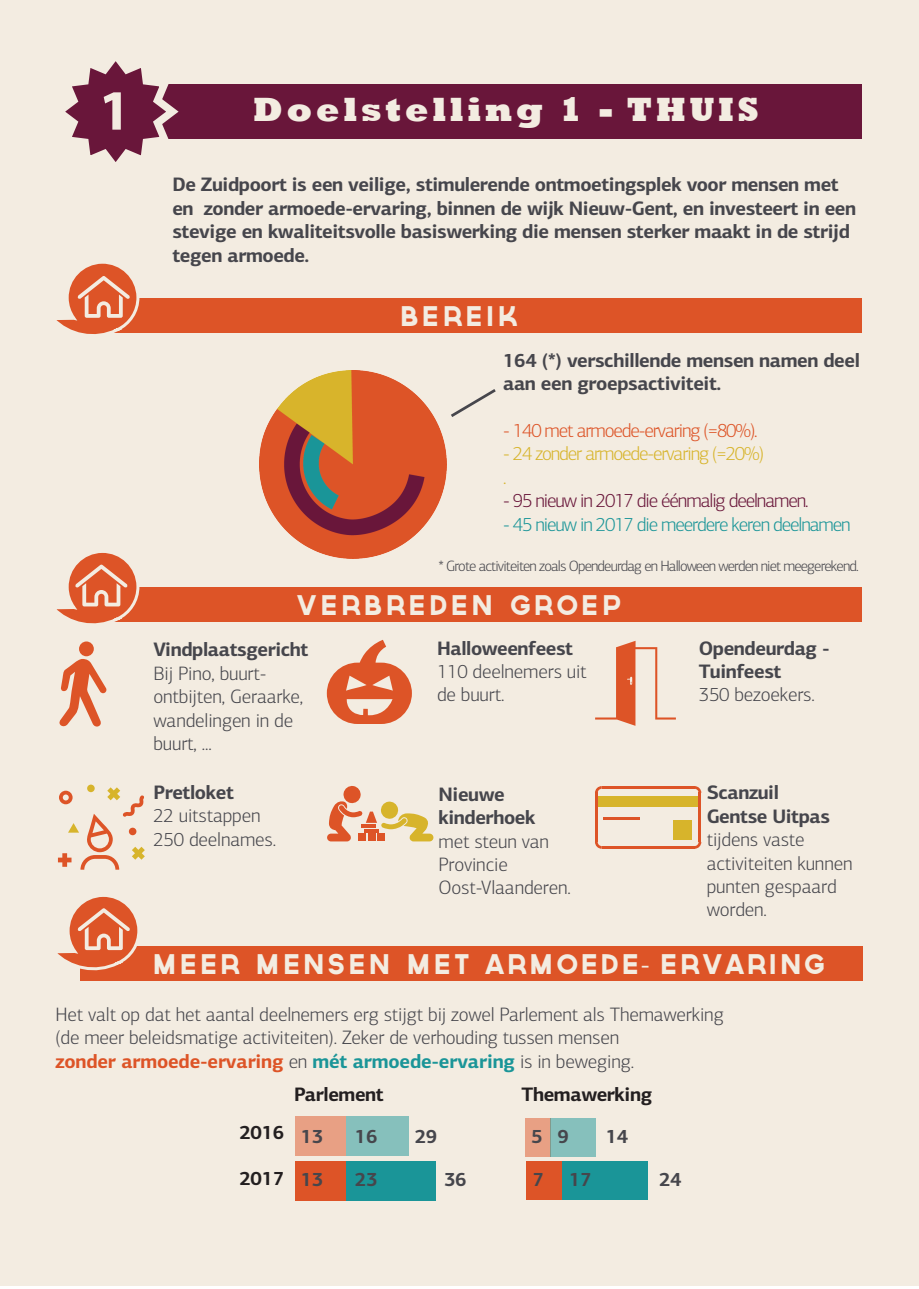
<style>
.page{position:relative;width:919px;height:1289px;background:#fff}
.page>*{position:absolute;margin:0;border:0;box-sizing:border-box;transform-origin:0 0}
.t1{font:700 57.3px "Myriad Pro";color:#f3ece1}
.t2{font:800 34.5px "Rockwell";letter-spacing:.1em;color:#f3ece1}
.t3{font:27px "Governor";letter-spacing:.08em;color:#f3ece1}
.t4{font:27px "Governor";letter-spacing:.1em;color:#f3ece1}
.t5{font:300 19.5px/23.4px "PF Centro Sans Pro";letter-spacing:-.01em;color:#46464c}
.t6{font:700 19.5px/23.4px "PF Centro Sans Pro";letter-spacing:-.02em;color:#46464c}
.t7{font:300 19.5px "PF Centro Sans Pro";letter-spacing:-.055em;color:#1a9598}
.t8{font:300 19.5px "PF Centro Sans Pro";letter-spacing:-.055em;color:#69163a}
.t9{font:300 19.5px/23.4px "PF Centro Sans Pro";letter-spacing:-.055em;color:#d7b42b}
.t10{font:300 19.5px "PF Centro Sans Pro";letter-spacing:-.055em;color:#dd5427}
.t11{font:700 19.5px "PF Centro Sans Pro";letter-spacing:-.02em;color:#231f20}
.t12{font:300 15px "PF Centro Sans Pro";letter-spacing:-.055em;color:#46464c}
.s1{font-family:"Myriad Pro"}
.s2{font-weight:700;color:#dd5427}
.s3{font-weight:700;color:#1a9598}
</style>
<div class="page">
<hr style="left:0;top:0;width:918px;height:4px;background:#f3ece1">
<div style="left:0;top:3px;width:917px;height:1282px;background:#f3ece1"></div>
<div style="left:80px;top:946px;width:782px;height:34px;background:#dd5427"></div>
<div style="left:79px;top:587px;width:782px;height:34px;background:#dd5427"></div>
<div style="left:132px;top:85px;width:729px;height:54px;background:#69163a"></div>
<svg style="left:65px;top:61px;width:120px;height:101px"></svg>
<svg style="left:56px;top:552px;width:85px;height:72px"></svg>
<svg style="left:57px;top:896px;width:81px;height:75px"></svg>
<div style="left:79px;top:641px;width:15px;height:15px;background:#dd5427;border-radius:50%"></div>
<svg style="left:59px;top:659px;width:48px;height:68px"></svg>
<svg style="left:87px;top:784px;width:8px;height:8px"></svg>
<svg style="left:58px;top:787px;width:87px;height:82px"></svg>
<svg style="left:595px;top:640px;width:80px;height:85px"></svg>
<svg style="left:327px;top:639px;width:85px;height:85px"></svg>
<svg style="left:327px;top:786px;width:106px;height:55px"></svg>
<svg style="left:694px;top:842px;width:7px;height:6px"></svg>
<svg style="left:694px;top:786px;width:7px;height:6px"></svg>
<svg style="left:595px;top:842px;width:6px;height:6px"></svg>
<hr style="left:601px;top:846px;width:93px;height:2px;background:#dd5427">
<svg style="left:595px;top:786px;width:6px;height:6px"></svg>
<div style="left:596px;top:795px;width:104px;height:11px;background:#d7b42b"></div>
<hr style="left:603px;top:817px;width:37px;height:3px;background:#dd5427">
<hr style="left:595px;top:792px;width:2px;height:50px;background:#dd5427">
<hr style="left:601px;top:786px;width:93px;height:2px;background:#dd5427">
<div style="left:673px;top:820px;width:18px;height:19px;background:#d7b42b"></div>
<hr style="left:698px;top:792px;width:3px;height:50px;background:#dd5427">
<div style="left:79px;top:298px;width:782px;height:34px;background:#dd5427"></div>
<svg style="left:451px;top:389px;width:45px;height:28px"></svg>
<svg style="left:56px;top:263px;width:85px;height:71px"></svg>
<img style="left:259px;top:371px;width:188px;height:187px">
<div style="left:295px;top:1160px;width:51px;height:40px;background:#dd5427"></div>
<div style="left:295px;top:1116px;width:51px;height:40px;background:#e8a084"></div>
<div style="left:346px;top:1160px;width:89px;height:40px;background:#1a9598"></div>
<div style="left:346px;top:1116px;width:62px;height:40px;background:#86c0bc"></div>
<div style="left:526px;top:1161px;width:35px;height:39px;background:#dd5427"></div>
<div style="left:561px;top:1161px;width:86px;height:39px;background:#1a9598"></div>
<div style="left:525px;top:1117px;width:25px;height:39px;background:#e8a084"></div>
<div style="left:550px;top:1117px;width:46px;height:39px;background:#86c0bc"></div>
<h1 class="t1" style="left:99px;top:73px;width:33px">1</h1>
<h2 class="t2" style="left:253px;top:90px;width:507px">Doelstelling 1 - THUIS</h2>
<p class="t6" style="left:172px;top:173px;width:685px">De Zuidpoort is een veilige, stimulerende ontmoetingsplek voor mensen met en zonder armoede-ervaring, binnen de wijk Nieuw-Gent, en investeert in een stevige en kwaliteitsvolle basiswerking die mensen sterker maakt in de strijd tegen armoede.</p>
<h3 class="t3" style="left:400px;top:300px;width:119px">BEREIK</h3>
<p class="t6" style="left:503px;top:348px;width:358px">164 (*) verschillende mensen namen deel aan een groepsactiviteit.</p>
<p class="t10" style="left:503px;top:419px;width:256px">- 140 met armoede-ervaring (=80%).</p>
<p class="t9" style="left:503px;top:442px;width:262px">- 24 zonder armoede-ervaring (=20%) .</p>
<p class="t8" style="left:503px;top:489px;width:307px">- 95 nieuw in 2017 die éénmalig deelnamen.</p>
<p class="t7" style="left:503px;top:513px;width:349px">- 45 nieuw in 2017 die meerdere keren deelnamen</p>
<p class="t12" style="left:438px;top:557px;width:422px">* Grote activiteiten zoals Opendeurdag en Halloween werden niet meegerekend.</p>
<h3 class="t4" style="left:296px;top:589px;width:326px">VERBREDEN GROEP</h3>
<p class="t6" style="left:153px;top:637px;width:157px">Vindplaatsgericht</p>
<p class="t5" style="left:153px;top:661px;width:151px">Bij Pino, buurt&shy;ontbijten, Geraarke, wandelingen in de buurt, ...</p>
<p class="t6" style="left:153px;top:780px;width:82px">Pretloket</p>
<p class="t5" style="left:153px;top:804px;width:124px">22 uitstappen<br>250 deelnames.</p>
<p class="t6" style="left:437px;top:636px;width:138px">Halloweenfeest</p>
<p class="t5" style="left:437px;top:660px;width:151px">110 deelnemers uit de buurt.</p>
<p class="t6" style="left:438px;top:782px;width:98px">Nieuwe kinderhoek</p>
<p class="t5" style="left:438px;top:829px;width:134px">met steun van<br>Provincie<br>Oost-Vlaanderen.</p>
<p class="t6" style="left:698px;top:636px;width:132px">Opendeurdag -<br>Tuinfeest</p>
<p class="t5" style="left:698px;top:683px;width:118px">350 bezoekers.</p>
<p class="t6" style="left:706px;top:780px;width:125px">Scanzuil<br>Gentse Uitpas</p>
<p class="t5" style="left:706px;top:828px;width:147px">tijdens vaste activiteiten kunnen punten gespaard worden.</p>
<h3 class="t3" style="left:152px;top:948px;width:673px">MEER MENSEN MET ARMOEDE<span class="s1">-</span> ERVARING</h3>
<p class="t5" style="left:55px;top:1002px;width:669px">Het valt op dat het aantal deelnemers erg stijgt bij zowel Parlement als Themawerking (de meer beleidsmatige activiteiten). Zeker de verhouding tussen mensen<br><span class="s2">zonder armoede-ervaring</span> en <span class="s3">mét armoede-ervaring</span> is in beweging.</p>
<p class="t11" style="left:239px;top:1120px;width:46px">2016</p>
<p class="t11" style="left:239px;top:1165px;width:46px">2017</p>
<p class="t11" style="left:294px;top:1081px;width:91px">Parlement</p>
<p class="t6" style="left:300px;top:1124px;width:24px">13</p>
<p class="t6" style="left:355px;top:1115px;width:24px;line-height:42.3px">16<br>23</p>
<p class="t6" style="left:414px;top:1124px;width:24px">29</p>
<p class="t6" style="left:300px;top:1166px;width:24px">13</p>
<p class="t6" style="left:444px;top:1166px;width:24px">36</p>
<p class="t11" style="left:521px;top:1081px;width:132px">Themawerking</p>
<p class="t6" style="left:531px;top:1124px;width:39px">5 9</p>
<p class="t6" style="left:605px;top:1124px;width:24px">14</p>
<p class="t6" style="left:532px;top:1166px;width:13px">7</p>
<p class="t6" style="left:569px;top:1166px;width:24px">17</p>
<p class="t6" style="left:659px;top:1166px;width:24px">24</p>
</div>
